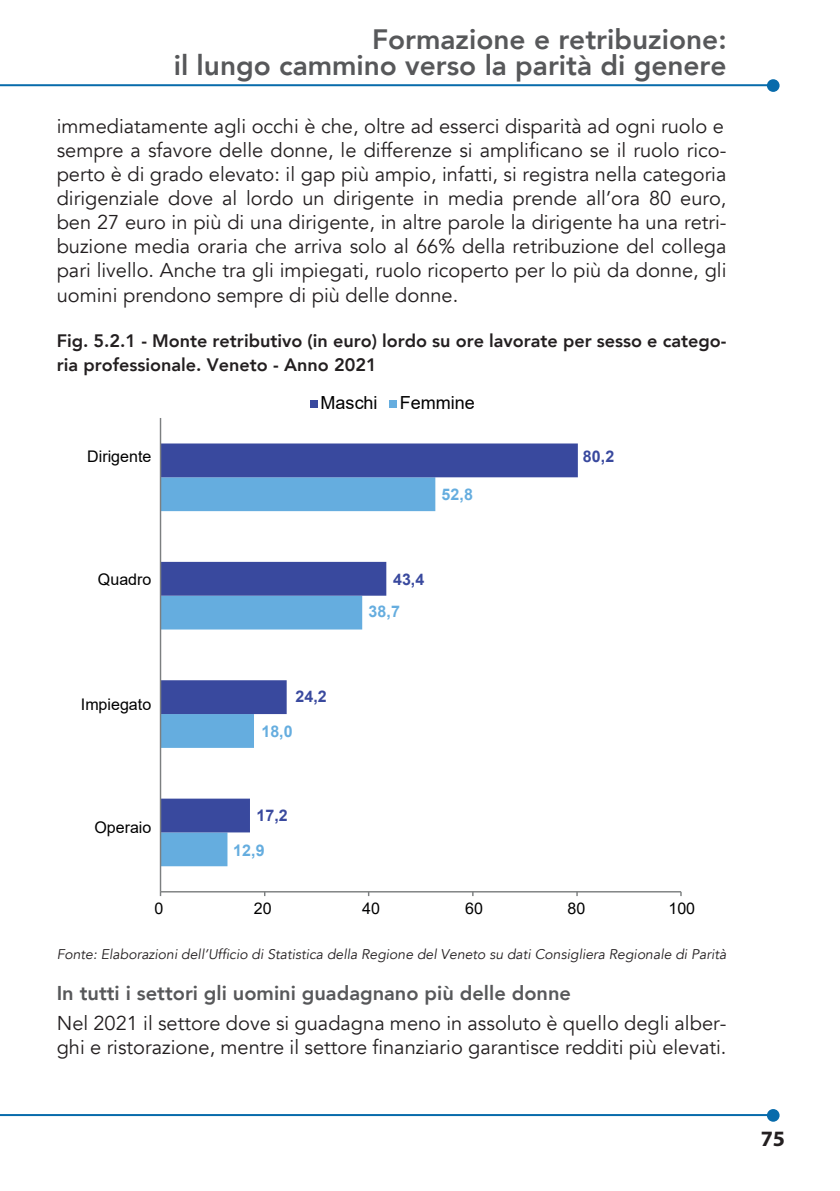
<style>
.page{position:relative;width:840px;height:1191px;background:#fff}
.page>*{position:absolute;margin:0;border:0;box-sizing:border-box;transform-origin:0 0}
.t1{font:800 28px/26px "Avenir";color:#57585a;text-align:right}
.t2{font:700 22px "Myriad Pro";color:#231f20}
.t3{font:20px/24px "Avenir";color:#231f20;text-align:justify}
.SottoTitolo_3__livello{font:800 20px "Avenir";color:#57585a}
.t4{font:800 18px/24px "Avenir";color:#231f20}
.t5{font:18px "Arial";letter-spacing:.005em;color:#000001}
.t6{font:16px "Arial";letter-spacing:.005em;color:#000001}
.t7{font:700 16px "Arial";letter-spacing:.005em;color:#65addf}
.t8{font:700 16px "Arial";letter-spacing:.005em;color:#39499e}
.t9{font:italic 14px "Avenir";color:#231f20}
</style>
<div class="page">
<hr style="left:0;top:1114px;width:770px;height:2px;background:#076bab">
<div style="left:766px;top:1109px;width:13px;height:12px;background:#076bab;border-radius:50%"></div>
<hr style="left:0;top:84px;width:770px;height:2px;background:#076bab">
<div style="left:766px;top:79px;width:13px;height:13px;background:#076bab;border-radius:50%"></div>
<svg style="left:161px;top:832px;width:89px;height:34px;fill:#65addf"></svg>
<svg style="left:161px;top:443px;width:416px;height:389px"></svg>
<hr style="left:160px;top:891px;width:520px;height:1px;background:#7c7f80">
<hr style="left:160px;top:418px;width:1px;height:473px;background:#7c7f80">
<div style="left:310px;top:400px;width:7px;height:7px;background:#39499e"></div>
<div style="left:389px;top:401px;width:7px;height:7px;background:#65addf"></div>
<h1 class="t1" style="left:174px;top:27px;width:554px">Formazione e retribuzione:<br>il lungo cammino verso la parità di genere</h1>
<p class="t3" style="left:57px;top:115px;width:668px">immediatamente agli occhi è che, oltre ad esserci disparità ad ogni ruolo e</p>
<p class="t3" style="left:57px;top:139px;width:671px">sempre a sfavore delle donne, le differenze si amplificano se il ruolo rico&shy;perto è di grado elevato: il gap più ampio, infatti, si registra nella categoria dirigenziale dove al lordo un dirigente in media prende all’ora 80 euro, ben 27 euro in più di una dirigente, in altre parole la dirigente ha una retri&shy;buzione media oraria che arriva solo al 66% della retribuzione del collega pari livello. Anche tra gli impiegati, ruolo ricoperto per lo più da donne, gli uomini prendono sempre di più delle donne.</p>
<p class="t4" style="left:57px;top:329px;width:670px">Fig. 5.2.1 - Monte retributivo (in euro) lordo su ore lavorate per sesso e catego&shy;ria professionale. Veneto - Anno 2021</p>
<p class="t6" style="left:87px;top:445px;width:65px">Dirigente</p>
<p class="t6" style="left:98px;top:568px;width:55px">Quadro</p>
<p class="t6" style="left:81px;top:693px;width:72px">Impiegato</p>
<p class="t6" style="left:94px;top:816px;width:58px">Operaio</p>
<p class="t5" style="left:320px;top:390px;width:156px">Maschi Femmine</p>
<p class="t8" style="left:295px;top:685px;width:33px">24,2</p>
<p class="t7" style="left:261px;top:720px;width:33px">18,0</p>
<p class="t8" style="left:256px;top:804px;width:33px">17,2</p>
<p class="t7" style="left:233px;top:839px;width:33px">12,9</p>
<p class="t7" style="left:441px;top:483px;width:33px">52,8</p>
<p class="t8" style="left:393px;top:567px;width:33px">43,4</p>
<p class="t7" style="left:368px;top:600px;width:33px">38,7</p>
<p class="t8" style="left:582px;top:445px;width:33px">80,2</p>
<p class="t6" style="left:154px;top:897px;width:10px">0</p>
<p class="t6" style="left:254px;top:897px;width:19px">20</p>
<p class="t6" style="left:362px;top:897px;width:19px">40</p>
<p class="t6" style="left:465px;top:897px;width:19px">60</p>
<p class="t6" style="left:567px;top:897px;width:19px">80</p>
<p class="t6" style="left:668px;top:897px;width:28px">100</p>
<p class="t9" style="left:57px;top:946px;width:670px">Fonte: Elaborazioni dell’Ufficio di Statistica della Regione del Veneto su dati Consigliera Regionale di Parità</p>
<p class="SottoTitolo_3__livello" style="left:57px;top:977px;width:515px">In tutti i settori gli uomini guadagnano più delle donne</p>
<p class="t3" style="left:57px;top:1011px;width:670px">Nel 2021 il settore dove si guadagna meno in assoluto è quello degli alber&shy;ghi e ristorazione, mentre il settore finanziario garantisce redditi più elevati.</p>
<p class="t2" style="left:760px;top:1123px;width:26px">75</p>
</div>
